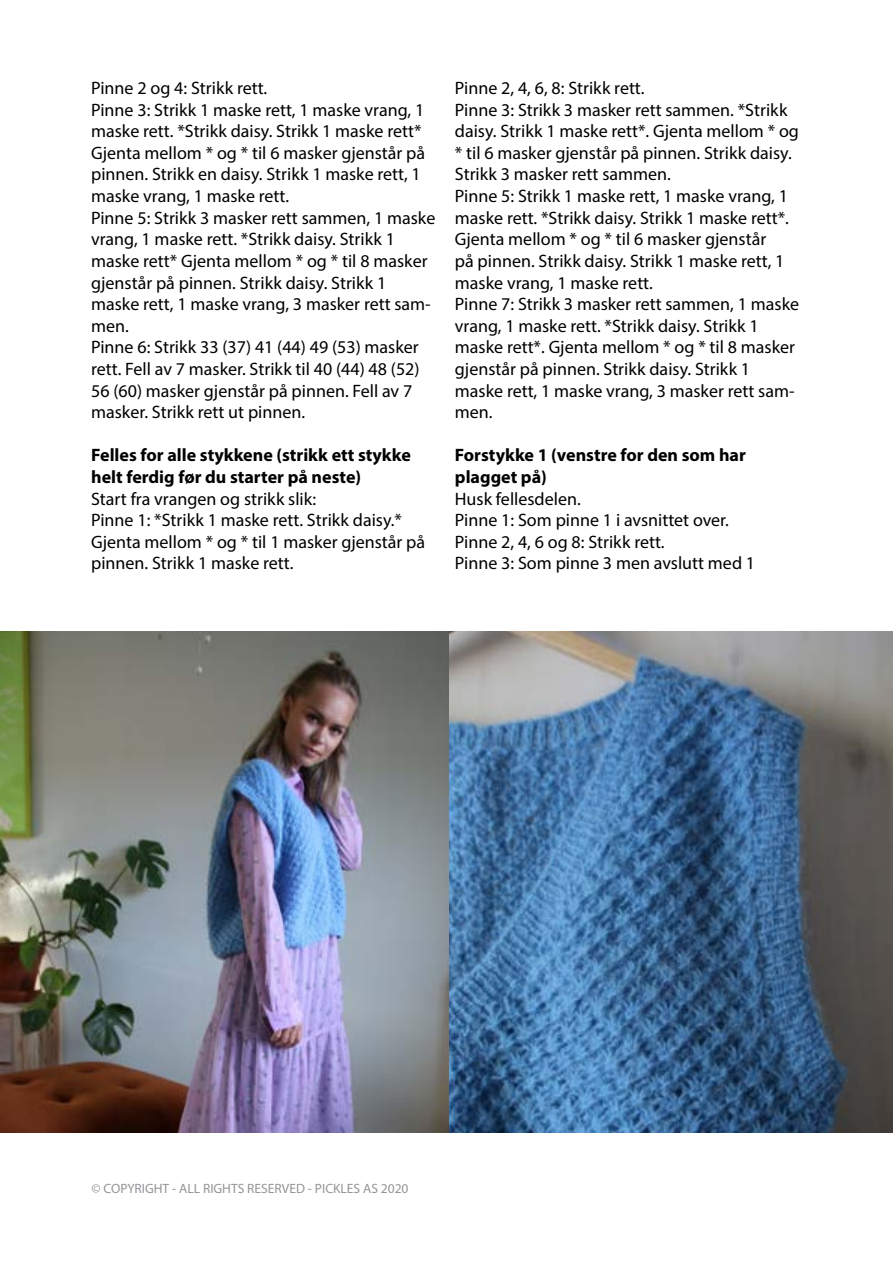
<style>
.page{position:relative;width:893px;height:1263px;background:#fff}
.page>*{position:absolute;margin:0;border:0;box-sizing:border-box;transform-origin:0 0}
.t1{font:18px/21.6px "Myriad Pro";color:#000}
.t2{font:700 18px/21.6px "Myriad Pro";color:#000}
.t3{font:13.5px "Myriad Pro";color:#939598}
</style>
<div class="page">
<img style="left:0;top:631px;width:449px;height:502px">
<img style="left:449px;top:631px;width:444px;height:502px">
<p class="t1" style="left:91px;top:77px;width:346px">Pinne 2 og 4: Strikk rett.<br>Pinne 3: Strikk 1 maske rett, 1 maske vrang, 1 maske rett. *Strikk daisy. Strikk 1 maske rett* Gjenta mellom * og * til 6 masker gjenstår på pinnen. Strikk en daisy. Strikk 1 maske rett, 1 maske vrang, 1 maske rett.<br>Pinne 5: Strikk 3 masker rett sammen, 1 maske vrang, 1 maske rett. *Strikk daisy. Strikk 1 maske rett* Gjenta mellom * og * til 8 masker gjenstår på pinnen. Strikk daisy. Strikk 1 maske rett, 1 maske vrang, 3 masker rett sam&shy;men.<br>Pinne 6: Strikk 33 (37) 41 (44) 49 (53) masker rett. Fell av 7 masker. Strikk til 40 (44) 48 (52)<br>56 (60) masker gjenstår på pinnen. Fell av 7 masker. Strikk rett ut pinnen.</p>
<p class="t2" style="left:91px;top:444px;width:321px">Felles for alle stykkene (strikk ett stykke helt ferdig før du starter på neste)</p>
<p class="t1" style="left:91px;top:487px;width:336px">Start fra vrangen og strikk slik:<br>Pinne 1: *Strikk 1 maske rett. Strikk daisy.* Gjenta mellom * og * til 1 masker gjenstår på pinnen. Strikk 1 maske rett.</p>
<p class="t1" style="left:455px;top:77px;width:346px">Pinne 2, 4, 6, 8: Strikk rett.<br>Pinne 3: Strikk 3 masker rett sammen. *Strikk daisy. Strikk 1 maske rett*. Gjenta mellom * og * til 6 masker gjenstår på pinnen. Strikk daisy.<br>Strikk 3 masker rett sammen.<br>Pinne 5: Strikk 1 maske rett, 1 maske vrang, 1 maske rett. *Strikk daisy. Strikk 1 maske rett*.<br>Gjenta mellom * og * til 6 masker gjenstår<br>på pinnen. Strikk daisy. Strikk 1 maske rett, 1 maske vrang, 1 maske rett.<br>Pinne 7: Strikk 3 masker rett sammen, 1 maske vrang, 1 maske rett. *Strikk daisy. Strikk 1 maske rett*. Gjenta mellom * og * til 8 masker gjenstår på pinnen. Strikk daisy. Strikk 1 maske rett, 1 maske vrang, 3 masker rett sam&shy;men.</p>
<p class="t2" style="left:455px;top:444px;width:293px">Forstykke 1 (venstre for den som har plagget på)</p>
<p class="t1" style="left:455px;top:487px;width:302px">Husk fellesdelen.<br>Pinne 1: Som pinne 1 i avsnittet over.<br>Pinne 2, 4, 6 og 8: Strikk rett.<br>Pinne 3: Som pinne 3 men avslutt med 1</p>
<p class="t3" style="left:92px;top:1180px;width:319px">© COPYRIGHT - ALL RIGHTS RESERVED - PICKLES AS 2020</p>
</div>
